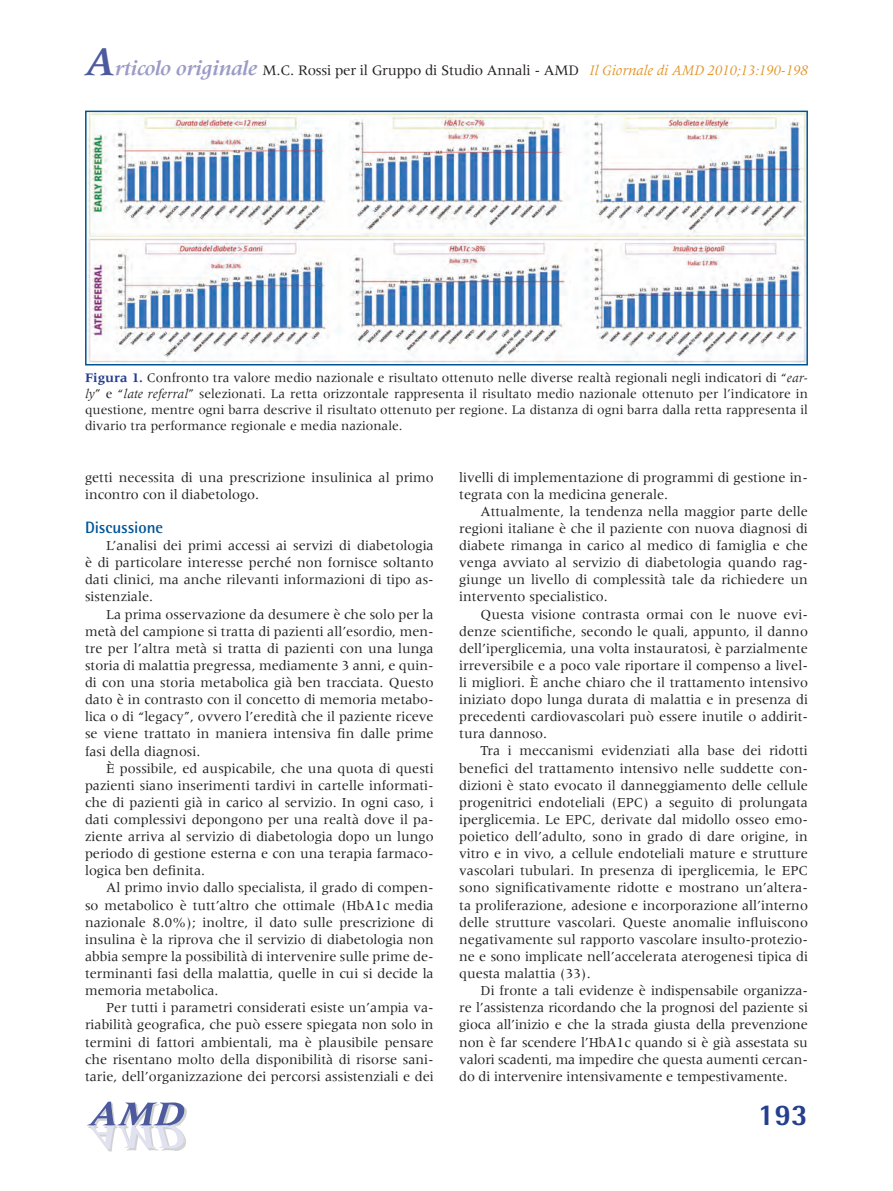
<style>
.page{position:relative;width:893px;height:1191px;background:#fff}
.page>*{position:absolute;margin:0;border:0;box-sizing:border-box;transform-origin:0 0}
.t1{font:800 30px "Rotis Semi Sans";color:#253f8e}
.t2{font:700 16.5px "Rotis Semi Sans";color:#005495}
.t3{font:15px "Meridien";letter-spacing:-.015em;color:#231f20}
.t4{font:italic 15px "Meridien";letter-spacing:-.01em;color:#e19221}
.t5{font:14.25px/17.1px "Meridien";color:#231f20;text-align:justify}
.t6{font:13.5px/16.2px "Meridien";color:#231f20;text-align:justify}
.s1{font-weight:700;font-style:italic;font-size:42px;color:#4d5a9e}
.s2{font-weight:700;font-style:italic;font-size:21px;color:#9b9bc6}
.s3{font-weight:700;color:#253f8e}
.s4{font-style:italic}
</style>
<div class="page">
<img style="left:175px;top:1148px;width:8px;height:3px">
<img style="left:106px;top:1148px;width:69px;height:3px">
<img style="left:87px;top:1101px;width:100px;height:45px">
<img style="left:87px;top:1125px;width:98px;height:23px">
<svg style="left:87px;top:1125px;width:84px;height:1px"></svg>
<img style="left:88px;top:114px;width:717px;height:248px">
<div style="left:85px;top:111px;width:723px;height:254px;border:2px solid #005495"></div>
<p class="t3" style="left:85px;top:62px;width:464px"><span class="s1">A</span><span class="s2">rticolo originale</span> M.C. Rossi per il Gruppo di Studio Annali - amd</p>
<p class="t4" style="left:589px;top:63px;width:220px">Il Giornale di AMD 2010;13:190-198</p>
<p class="t6" style="left:85px;top:369px;width:724px"><span class="s3">Figura 1.</span> Confronto tra valore medio nazionale e risultato ottenuto nelle diverse realtà regionali negli indicatori di “<span class="s4">ear&shy;ly</span>” e “<span class="s4">late referral</span>” selezionati. La retta orizzontale rappresenta il risultato medio nazionale ottenuto per l’indicatore in questione, mentre ogni barra descrive il risultato ottenuto per regione. La distanza di ogni barra dalla retta rappresenta il divario tra performance regionale e media nazionale.</p>
<p class="t5" style="left:85px;top:468px;width:350px">getti necessita di una prescrizione insulinica al primo incontro con il diabetologo.</p>
<p class="t2" style="left:85px;top:517px;width:80px">Discussione</p>
<p class="t5" style="left:85px;top:537px;width:350px;text-indent:21px">L’analisi dei primi accessi ai servizi di diabetologia è di particolare interesse perché non fornisce soltanto dati clinici, ma anche rilevanti informazioni di tipo as&shy;sistenziale.</p>
<p class="t5" style="left:85px;top:605px;width:350px;text-indent:21px">La prima osservazione da desumere è che solo per la metà del campione si tratta di pazienti all’esordio, men&shy;tre per l’altra metà si tratta di pazienti con una lunga storia di malattia pregressa, mediamente 3 anni, e quin&shy;di con una storia metabolica già ben tracciata. Questo dato è in contrasto con il concetto di memoria metabo&shy;lica o di “legacy”, ovvero l’eredità che il paziente riceve se viene trattato in maniera intensiva fin dalle prime fasi della diagnosi.</p>
<p class="t5" style="left:85px;top:759px;width:350px;text-indent:21px">È possibile, ed auspicabile, che una quota di questi pazienti siano inserimenti tardivi in cartelle informati&shy;che di pazienti già in carico al servizio. In ogni caso, i dati complessivi depongono per una realtà dove il pa&shy;ziente arriva al servizio di diabetologia dopo un lungo periodo di gestione esterna e con una terapia farmaco&shy;logica ben definita.</p>
<p class="t5" style="left:85px;top:879px;width:350px;text-indent:21px">Al primo invio dallo specialista, il grado di compen&shy;so metabolico è tutt’altro che ottimale (HbA1c media nazionale 8.0%); inoltre, il dato sulle prescrizione di insulina è la riprova che il servizio di diabetologia non abbia sempre la possibilità di intervenire sulle prime de&shy;terminanti fasi della malattia, quelle in cui si decide la memoria metabolica.</p>
<p class="t5" style="left:85px;top:999px;width:350px;text-indent:21px">Per tutti i parametri considerati esiste un’ampia va&shy;riabilità geografica, che può essere spiegata non solo in termini di fattori ambientali, ma è plausibile pensare che risentano molto della disponibilità di risorse sani&shy;tarie, dell’organizzazione dei percorsi assistenziali e dei</p>
<p class="t5" style="left:459px;top:468px;width:350px">livelli di implementazione di programmi di gestione in&shy;tegrata con la medicina generale.</p>
<p class="t5" style="left:459px;top:502px;width:350px;text-indent:21px">Attualmente, la tendenza nella maggior parte delle regioni italiane è che il paziente con nuova diagnosi di diabete rimanga in carico al medico di famiglia e che venga avviato al servizio di diabetologia quando rag&shy;giunge un livello di complessità tale da richiedere un intervento specialistico.</p>
<p class="t5" style="left:459px;top:605px;width:350px;text-indent:21px">Questa visione contrasta ormai con le nuove evi&shy;denze scientifiche, secondo le quali, appunto, il danno dell’iperglicemia, una volta instauratosi, è parzialmente irreversibile e a poco vale riportare il compenso a livel&shy;li migliori. È anche chiaro che il trattamento intensivo iniziato dopo lunga durata di malattia e in presenza di precedenti cardiovascolari può essere inutile o addirit&shy;tura dannoso.</p>
<p class="t5" style="left:459px;top:742px;width:350px;text-indent:21px">Tra i meccanismi evidenziati alla base dei ridotti benefici del trattamento intensivo nelle suddette con&shy;dizioni è stato evocato il danneggiamento delle cellule progenitrici endoteliali (EPC) a seguito di prolungata iperglicemia. Le EPC, derivate dal midollo osseo emo&shy;poietico dell’adulto, sono in grado di dare origine, in vitro e in vivo, a cellule endoteliali mature e strutture vascolari tubulari. In presenza di iperglicemia, le EPC sono significativamente ridotte e mostrano un’altera&shy;ta proliferazione, adesione e incorporazione all’interno delle strutture vascolari. Queste anomalie influiscono negativamente sul rapporto vascolare insulto-protezio&shy;ne e sono implicate nell’accelerata aterogenesi tipica di questa malattia (33).</p>
<p class="t5" style="left:459px;top:982px;width:350px;text-indent:21px">Di fronte a tali evidenze è indispensabile organizza&shy;re l’assistenza ricordando che la prognosi del paziente si gioca all’inizio e che la strada giusta della prevenzione non è far scendere l’HbA1c quando si è già assestata su valori scadenti, ma impedire che questa aumenti cercan&shy;do di intervenire intensivamente e tempestivamente.</p>
<h1 class="t1" style="left:758px;top:1096px;width:52px">193</h1>
</div>
